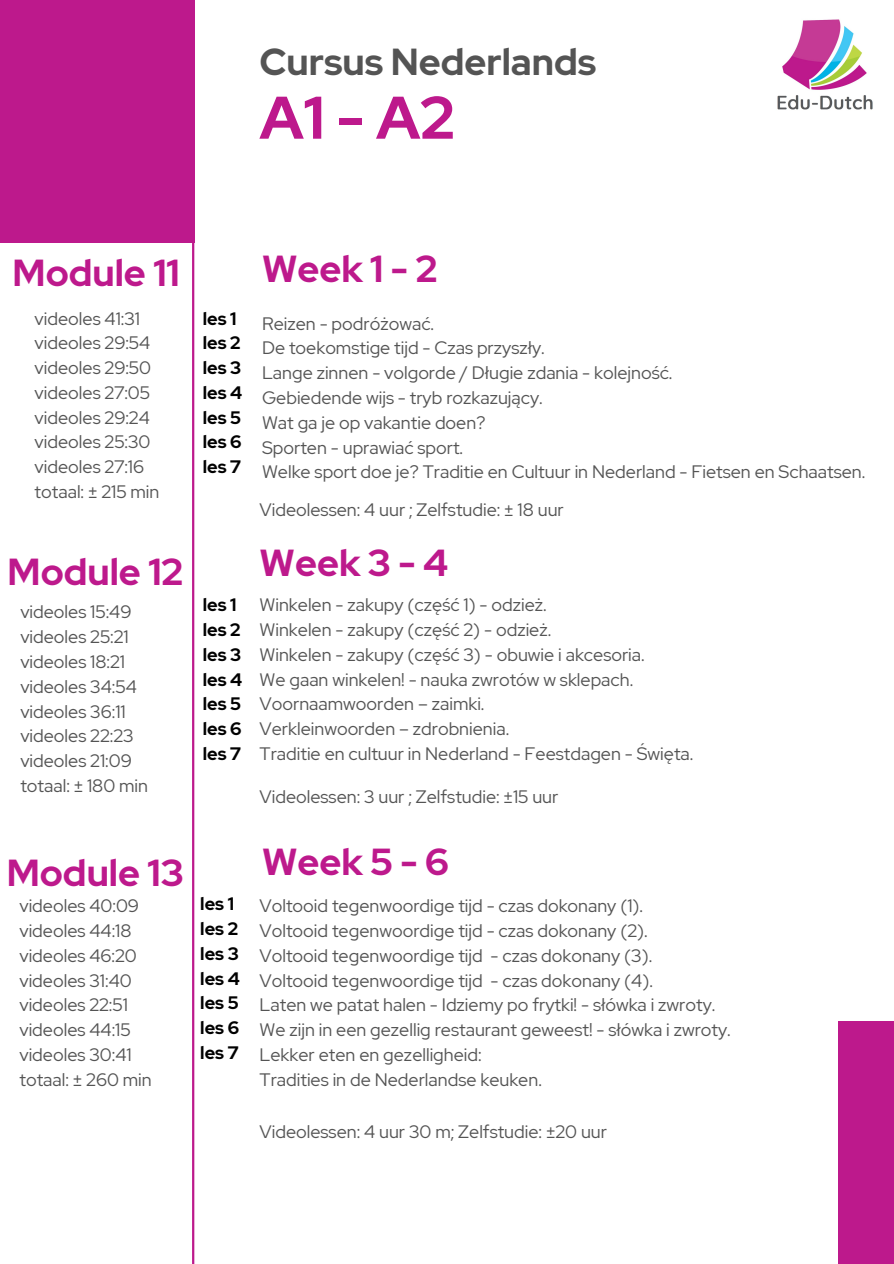
<style>
.page{position:relative;width:894px;height:1264px;background:#fff}
.page>*{position:absolute;margin:0;border:0;box-sizing:border-box;transform-origin:0 0}
.t1{font:700 60px "Red Hat Display";color:#bd198c}
.t2{font:700 37.5px "Red Hat Display";color:#bd198c}
.t3{font:700 37.5px "Red Hat Display";color:#545454}
.t4{font:18px "Red Hat Display";color:#545454}
.t5{font:700 18px/24.8px "Red Hat Display";color:#000}
</style>
<div class="page">
<div style="left:0;top:0;width:194px;height:242px;background:#bd198c"></div>
<div style="left:837px;top:1021px;width:56px;height:242px;background:#bd198c"></div>
<hr style="left:192px;top:242px;width:2px;height:1021px;background:#bd198c">
<img style="left:777px;top:19px;width:96px;height:91px">
<p class="t3" style="left:259px;top:37px;width:338px">Cursus Nederlands</p>
<h2 class="t1" style="left:259px;top:78px;width:196px">A1-A2</h2>
<p class="t2" style="left:13px;top:248px;width:168px">Module 11</p>
<p class="t4" style="left:35px;top:306px;width:107px">videoles 41:31</p>
<h2 class="t4" style="left:35px;top:331px;width:117px">videoles 29:54</h2>
<h3 class="t4" style="left:35px;top:356px;width:118px">videoles 29:50</h3>
<p class="t4" style="left:35px;top:380px;width:117px">videoles 27:05</p>
<p class="t4" style="left:35px;top:405px;width:117px">videoles 29:24</p>
<p class="t4" style="left:35px;top:430px;width:117px">videoles 25:30</p>
<p class="t4" style="left:35px;top:455px;width:111px">videoles 27:16</p>
<p class="t4" style="left:35px;top:479px;width:126px">totaal: ± 215 min</p>
<p class="t2" style="left:8px;top:547px;width:177px">Module 12</p>
<p class="t4" style="left:20px;top:600px;width:113px">videoles 15:49</p>
<p class="t4" style="left:20px;top:625px;width:110px">videoles 25:21</p>
<p class="t4" style="left:20px;top:649px;width:106px">videoles 18:21</p>
<p class="t4" style="left:20px;top:674px;width:118px">videoles 34:54</p>
<h3 class="t4" style="left:20px;top:699px;width:107px">videoles 36:11</h3>
<h2 class="t4" style="left:20px;top:724px;width:115px">videoles 22:23</h2>
<p class="t4" style="left:20px;top:748px;width:113px">videoles 21:09</p>
<p class="t4" style="left:20px;top:773px;width:129px">totaal: ± 180 min</p>
<p class="t2" style="left:7px;top:848px;width:178px">Module 13</p>
<p class="t4" style="left:19px;top:894px;width:121px">videoles 40:09</p>
<p class="t4" style="left:19px;top:918px;width:114px">videoles 44:18</p>
<h2 class="t4" style="left:19px;top:943px;width:119px">videoles 46:20</h2>
<h3 class="t4" style="left:19px;top:968px;width:114px">videoles 31:40</h3>
<p class="t4" style="left:19px;top:993px;width:110px">videoles 22:51</p>
<p class="t4" style="left:19px;top:1017px;width:113px">videoles 44:15</p>
<p class="t4" style="left:19px;top:1042px;width:114px">videoles 30:41</p>
<p class="t4" style="left:19px;top:1067px;width:134px">totaal: ± 260 min</p>
<p class="t5" style="left:203px;top:306px;width:41px">les 1 les 2 les 3 les 4 les 5 les 6 les 7</p>
<p class="t5" style="left:203px;top:592px;width:41px">les 1 les 2 les 3 les 4 les 5 les 6 les 7</p>
<p class="t2" style="left:262px;top:244px;width:177px">Week1-2</p>
<p class="t4" style="left:262px;top:311px;width:173px">Reizen - podróżować.</p>
<p class="t4" style="left:262px;top:336px;width:284px">De toekomstige tijd - Czas przyszły.</p>
<p class="t4" style="left:262px;top:361px;width:412px">Lange zinnen - volgorde / Długie zdania - kolejność.</p>
<p class="t4" style="left:262px;top:385px;width:282px">Gebiedende wijs - tryb rozkazujący.</p>
<h2 class="t4" style="left:262px;top:410px;width:225px">Wat ga je op vakantie doen?</h2>
<p class="t4" style="left:262px;top:435px;width:202px">Sporten - uprawiać sport.</p>
<p class="t4" style="left:262px;top:460px;width:604px">Welke sport doe je? Traditie en Cultuur in Nederland - Fietsen en Schaatsen.</p>
<p class="t4" style="left:259px;top:498px;width:305px">Videolessen: 4 uur ; Zelfstudie: ± 18 uur</p>
<p class="t2" style="left:259px;top:538px;width:190px">Week3-4</p>
<p class="t4" style="left:259px;top:593px;width:288px">Winkelen - zakupy (część 1) - odzież.</p>
<p class="t4" style="left:259px;top:617px;width:293px">Winkelen - zakupy (część 2) - odzież.</p>
<p class="t4" style="left:259px;top:642px;width:386px">Winkelen - zakupy (część 3) - obuwie i akcesoria.</p>
<p class="t4" style="left:259px;top:667px;width:375px">We gaan winkelen! - nauka zwrotów w sklepach.</p>
<p class="t4" style="left:259px;top:692px;width:226px">Voornaamwoorden – zaimki.</p>
<p class="t4" style="left:259px;top:716px;width:251px">Verkleinwoorden – zdrobnienia.</p>
<h2 class="t4" style="left:259px;top:741px;width:435px">Traditie en cultuur in Nederland - Feestdagen - Święta.</h2>
<p class="t4" style="left:259px;top:784px;width:300px">Videolessen: 3 uur ; Zelfstudie: ±15 uur</p>
<p class="t2" style="left:262px;top:837px;width:188px">Week5-6</p>
<p class="t5" style="left:200px;top:891px;width:41px">les 1 les 2 les 3 les 4 les 5 les 6 les 7</p>
<p class="t4" style="left:259px;top:894px;width:385px">Voltooid tegenwoordige tijd - czas dokonany (1).</p>
<p class="t4" style="left:259px;top:918px;width:389px">Voltooid tegenwoordige tijd - czas dokonany (2).</p>
<p class="t4" style="left:259px;top:943px;width:394px">Voltooid tegenwoordige tijd - czas dokonany (3).</p>
<p class="t4" style="left:259px;top:968px;width:395px">Voltooid tegenwoordige tijd - czas dokonany (4).</p>
<p class="t4" style="left:259px;top:993px;width:457px">Laten we patat halen - Idziemy po frytki! - słówka i zwroty.</p>
<p class="t4" style="left:259px;top:1017px;width:472px">We zijn in een gezellig restaurant geweest! - słówka i zwroty.</p>
<h2 class="t4" style="left:259px;top:1042px;width:223px">Lekker eten en gezelligheid:</h2>
<h1 class="t4" style="left:259px;top:1067px;width:284px">Tradities in de Nederlandse keuken.</h1>
<p class="t4" style="left:259px;top:1120px;width:349px">Videolessen: 4 uur 30 m; Zelfstudie: ±20 uur</p>
</div>
